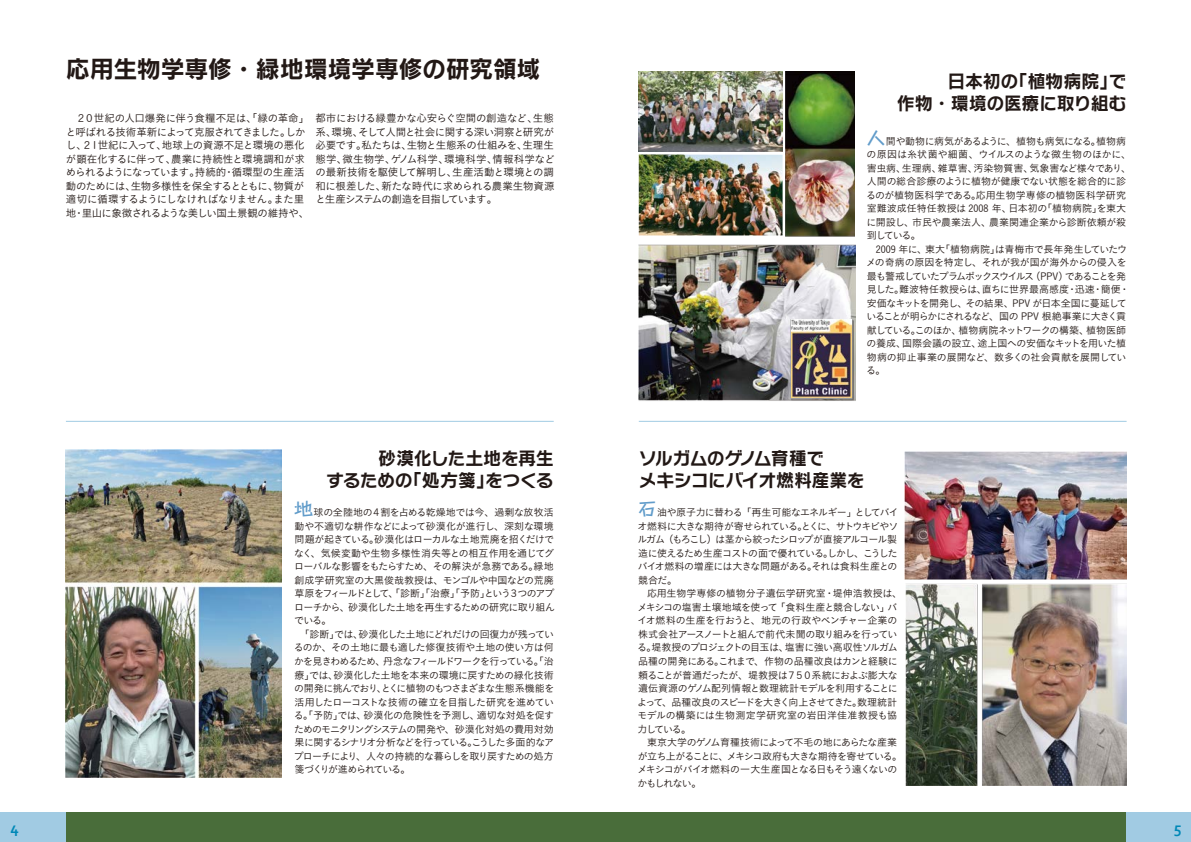
<style>
.page{position:relative;width:1191px;height:842px;background:#fff}
.page>*{position:absolute;margin:0;border:0;box-sizing:border-box;transform-origin:0 0}
.t1{font:24px "Rodin NTLG Pro B";letter-spacing:-.01em;color:#221815}
.t2{font:18px/21.6px "Rodin NTLG Pro B";letter-spacing:-.03em;color:#221815;text-align:right}
.t3{font:700 16px "Corbel";color:#0088b7}
.t4{font:10.5px/13.5px "Koburina Go Std W3";letter-spacing:-.05em;color:#221815}
.t5{font:10px/13.5px "Koburina Go Std W3";letter-spacing:-.05em;color:#221815}
.s1{font-family:"Stick Std B";font-size:20px;color:#619cca}
</style>
<div class="page">
<img style="left:638px;top:244px;width:217px;height:157px">
<hr style="left:66px;top:421px;width:488px;height:1px;background:#a1cbe3">
<hr style="left:639px;top:421px;width:487px;height:1px;background:#a1cbe3">
<img style="left:66px;top:450px;width:216px;height:327px">
<img style="left:905px;top:451px;width:221px;height:335px">
<img style="left:639px;top:154px;width:143px;height:81px">
<img style="left:786px;top:71px;width:68px;height:165px">
<img style="left:639px;top:71px;width:143px;height:80px">
<img style="left:790px;top:319px;width:64px;height:81px">
<div style="left:790px;top:319px;width:62px;height:80px;border:1px solid #9fa0a0"></div>
<img style="left:791px;top:320px;width:60px;height:78px">
<div style="left:0;top:813px;width:1191px;height:29px;background:#496d3a"></div>
<div style="left:0;top:813px;width:66px;height:29px;background:#a1cbe3"></div>
<div style="left:1126px;top:813px;width:65px;height:29px;background:#a1cbe3"></div>
<p class="t1" style="left:66px;top:53px;width:476px">応用生物学専修・緑地環境学専修の研究領域</p>
<p class="t4" style="left:65px;top:111px;width:246px">　２０世紀の人口爆発に伴う食糧不足は、「緑の革命」と呼ばれる技術革新によって克服されてきました。しかし、２１世紀に入って、地球上の資源不足と環境の悪化が顕在化するに伴って、農業に持続性と環境調和が求められるようになっています。持続的・循環型の生産活動のためには、生物多様性を保全するとともに、物質が適切に循環するようにしなければなりません。また里地・里山に象徴されるような美しい国土景観の維持や、</p>
<p class="t4" style="left:315px;top:111px;width:241px;text-align:justify">都市における緑豊かな心安らぐ空間の創造など、生態系、環境、そして人間と社会に関する深い洞察と研究が必要です。私たちは、生物と生態系の仕組みを、生理生態学、微生物学、ゲノム科学、環境科学、情報科学などの最新技術を駆使して解明し、生産活動と環境との調和に根差した、新たな時代に求められる農業生物資源と生産システムの創造を目指しています。</p>
<p class="t2" style="left:897px;top:70px;width:231px">日本初の「植物病院」で<br>作物・環境の医療に取り組む</p>
<p class="t5" style="left:866px;top:134px;width:267px"><span class="s1">人</span>間や動物に病気があるように、植物も病気になる。植物病の原因は糸状菌や細菌、ウイルスのような微生物のほかに、害虫病、生理病、雑草害、汚染物質害、気象害など様々であり、人間の総合診療のように植物が健康でない状態を総合的に診るのが植物医科学である。応用生物学専修の植物医科学研究室難波成任特任教授は 2008 年、日本初の「植物病院」を東大に開設し、市民や農業法人、農業関連企業から診断依頼が殺到している。<br>　2009 年に、東大「植物病院」は青梅市で長年発生していたウメの奇病の原因を特定し、それが我が国が海外からの侵入を最も警戒していたプラムポックスウイルス（PPV）であることを発見した。難波特任教授らは、直ちに世界最高感度・迅速・簡便・安価なキットを開発し、その結果、PPV が日本全国に蔓延していることが明らかにされるなど、国の PPV 根絶事業に大きく貢献している。このほか、植物病院ネットワークの構築、植物医師の養成、国際会議の設立、途上国への安価なキットを用いた植物病の抑止事業の展開など、数多くの社会貢献を展開している。</p>
<p class="t2" style="left:326px;top:447px;width:229px">砂漠化した土地を再生<br>するための「処方箋」をつくる</p>
<p class="t2" style="left:639px;top:447px;width:227px;text-align:left">ソルガムのゲノム育種で<br>メキシコにバイオ燃料産業を</p>
<p class="t5" style="left:293px;top:506px;width:263px"><span class="s1">地</span>球の全陸地の４割を占める乾燥地では今、過剰な放牧活動や不適切な耕作などによって砂漠化が進行し、深刻な環境問題が起きている。砂漠化はローカルな土地荒廃を招くだけでなく、気候変動や生物多様性消失等との相互作用を通じてグローバルな影響をもたらすため、その解決が急務である。緑地創成学研究室の大黒俊哉教授は、モンゴルや中国などの荒廃草原をフィールドとして、「診断」「治療」「予防」という３つのアプローチから、砂漠化した土地を再生するための研究に取り組んでいる。<br>　「診断」では、砂漠化した土地にどれだけの回復力が残っているのか、その土地に最も適した修復技術や土地の使い方は何かを見きわめるため、丹念なフィールドワークを行っている。「治療」では、砂漠化した土地を本来の環境に戻すための緑化技術の開発に挑んでおり、とくに植物のもつさまざまな生態系機能を活用したローコストな技術の確立を目指した研究を進めている。「予防」では、砂漠化の危険性を予測し、適切な対処を促すためのモニタリングシステムの開発や、砂漠化対処の費用対効果に関するシナリオ分析などを行っている。こうした多面的なアプローチにより、人々の持続的な暮らしを取り戻すための処方箋づくりが進められている。</p>
<p class="t5" style="left:637px;top:506px;width:267px"><span class="s1">石</span>油や原子力に替わる「再生可能なエネルギー」としてバイオ燃料に大きな期待が寄せられている。とくに、サトウキビやソルガム（もろこし）は茎から絞ったシロップが直接アルコール製造に使えるため生産コストの面で優れている。しかし、こうしたバイオ燃料の増産には大きな問題がある。それは食料生産との競合だ。<br>　応用生物学専修の植物分子遺伝学研究室・堤伸浩教授は、メキシコの塩害土壌地域を使って「食料生産と競合しない」バイオ燃料の生産を行おうと、地元の行政やベンチャー企業の株式会社アースノートと組んで前代未聞の取り組みを行っている。堤教授のプロジェクトの目玉は、塩害に強い高収性ソルガム品種の開発にある。これまで、作物の品種改良はカンと経験に頼ることが普通だったが、堤教授は７５０系統におよぶ膨大な遺伝資源のゲノム配列情報と数理統計モデルを利用することによって、品種改良のスピードを大きく向上させてきた。数理統計モデルの構築には生物測定学研究室の岩田洋佳准教授も協力している。<br>　東京大学のゲノム育種技術によって不毛の地にあらたな産業が立ち上がることに、メキシコ政府も大きな期待を寄せている。メキシコがバイオ燃料の一大生産国となる日もそう遠くないのかもしれない。</p>
<p class="t3" style="left:10px;top:818px;width:10px">4</p>
<p class="t3" style="left:1173px;top:818px;width:9px">5</p>
</div>
